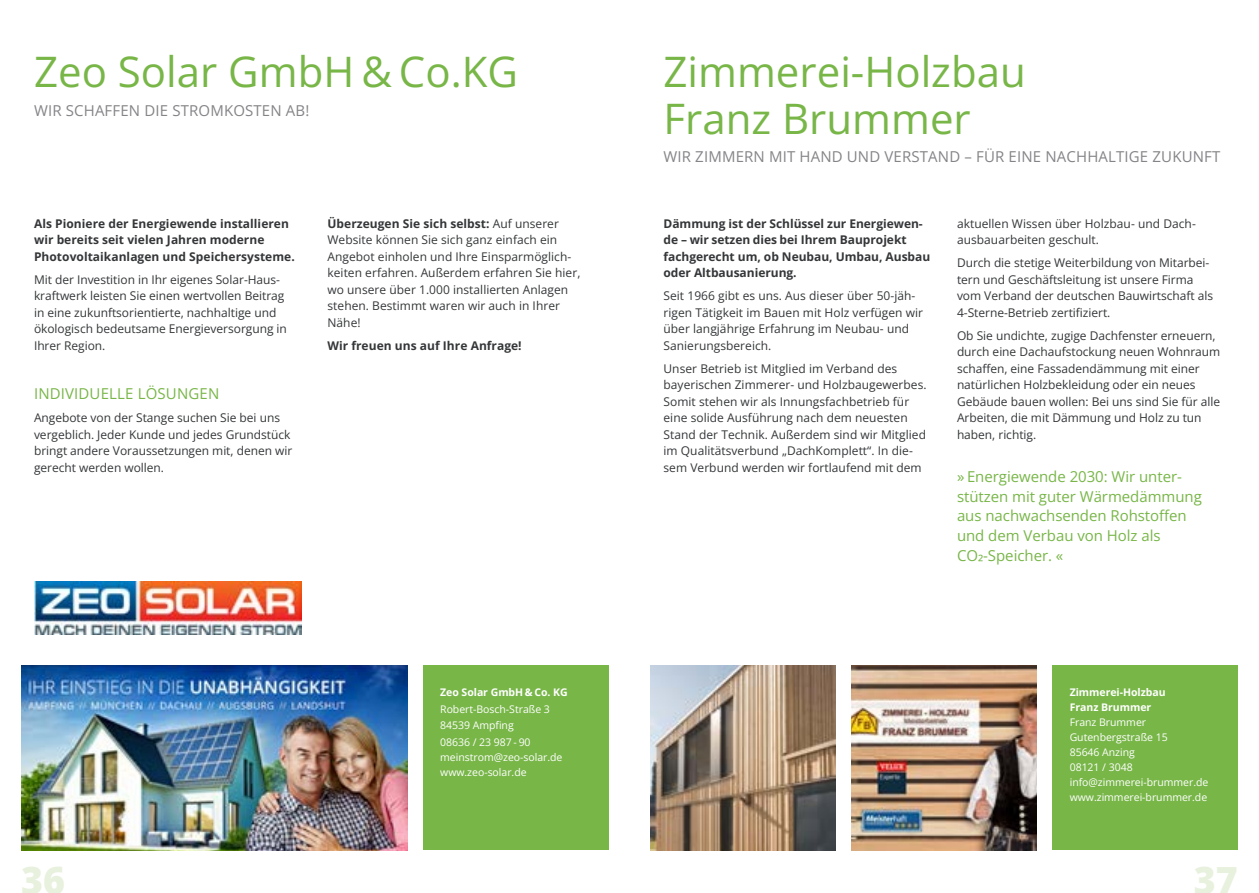
<style>
.page{position:relative;width:1259px;height:893px;background:#fff}
.page>*{position:absolute;margin:0;border:0;box-sizing:border-box;transform-origin:0 0}
.t1{font:42px/46.2px "Open Sans";color:#78b648}
.t2{font:800 37.5px "Open Sans";color:#e8f1de}
.t3{font:15px/19.8px "Open Sans";letter-spacing:-.005em;color:#78b648}
.t4{font:15px "Open Sans";letter-spacing:.01em;color:#848488}
.t5{font:12px/16.5px "Open Sans";letter-spacing:-.005em;color:#343638}
.t6{font:700 12px/16.5px "Open Sans";letter-spacing:.005em;color:#343638}
.t7{font:10.5px/15px "Open Sans";letter-spacing:-.005em;color:#fff}
.t8{font:700 10.5px/15px "Open Sans";letter-spacing:-.005em;color:#fff}
.s1{font-weight:700}
</style>
<div class="page">
<img style="left:34px;top:582px;width:268px;height:52px">
<div style="left:423px;top:665px;width:185px;height:185px;background:#78b648"></div>
<img style="left:21px;top:665px;width:386px;height:185px">
<img style="left:651px;top:665px;width:185px;height:185px">
<img style="left:851px;top:665px;width:185px;height:185px">
<div style="left:1052px;top:665px;width:185px;height:185px;background:#78b648"></div>
<h1 class="t1" style="left:34px;top:48px;width:485px">Zeo Solar GmbH &amp; Co.KG</h1>
<p class="t4" style="left:34px;top:100px;width:277px">WIR SCHAFFEN DIE STROMKOSTEN AB!</p>
<p class="t6" style="left:34px;top:215px;width:262px">Als Pioniere der Energiewende installieren wir bereits seit vielen Jahren moderne<br>Photovoltaikanlagen und Speichersysteme.</p>
<p class="t5" style="left:34px;top:271px;width:254px">Mit der Investition in Ihr eigenes Solar-Haus&shy;kraftwerk leisten Sie einen wertvollen Beitrag in eine zukunftsorientierte, nachhaltige und ökologisch bedeutsame Energieversorgung in Ihrer Region.</p>
<p class="t3" style="left:34px;top:384px;width:187px">INDIVIDUELLE LÖSUNGEN</p>
<p class="t5" style="left:34px;top:409px;width:260px">Angebote von der Stange suchen Sie bei uns vergeblich. Jeder Kunde und jedes Grundstück bringt andere Voraussetzungen mit, denen wir gerecht werden wollen.</p>
<p class="t5" style="left:327px;top:215px;width:254px"><span class="s1">Überzeugen Sie sich selbst:</span> Auf unserer Website können Sie sich ganz einfach ein Angebot einholen und Ihre Einsparmöglich&shy;keiten erfahren. Außerdem erfahren Sie hier, wo unsere über 1.000 installierten Anlagen stehen. Bestimmt waren wir auch in Ihrer Nähe!</p>
<p class="t6" style="left:327px;top:337px;width:196px">Wir freuen uns auf Ihre Anfrage!</p>
<p class="t8" style="left:440px;top:685px;width:129px">Zeo Solar GmbH &amp; Co. KG</p>
<p class="t7" style="left:440px;top:700px;width:111px;line-height:16.5px">Robert-Bosch-Straße 3<br>84539 Ampfing<br>08636 / 23 987 - 90</p>
<p class="t7" style="left:440px;top:749px;width:124px">meinstrom@zeo-solar.de www.zeo-solar.de</p>
<h1 class="t1" style="left:663px;top:48px;width:364px">Zimmerei-Holzbau<br>Franz Brummer</h1>
<p class="t4" style="left:663px;top:146px;width:558px">WIR ZIMMERN MIT HAND UND VERSTAND – FÜR EINE NACHHALTIGE ZUKUNFT</p>
<p class="t6" style="left:663px;top:215px;width:268px">Dämmung ist der Schlüssel zur Energiewen&shy;de – wir setzen dies bei Ihrem Bauprojekt fachgerecht um, ob Neubau, Umbau, Ausbau oder Altbausanierung.</p>
<p class="t5" style="left:663px;top:287px;width:261px">Seit 1966 gibt es uns. Aus dieser über 50-jäh&shy;rigen Tätigkeit im Bauen mit Holz verfügen wir über langjährige Erfahrung im Neubau- und Sanierungsbereich.</p>
<p class="t5" style="left:663px;top:360px;width:265px">Unser Betrieb ist Mitglied im Verband des bayerischen Zimmerer- und Holzbaugewerbes.<br>Somit stehen wir als Innungsfachbetrieb für eine solide Ausführung nach dem neuesten Stand der Technik. Außerdem sind wir Mitglied im Qualitätsverbund „DachKomplett“. In die&shy;sem Verbund werden wir fortlaufend mit dem</p>
<p class="t5" style="left:957px;top:215px;width:240px">aktuellen Wissen über Holzbau- und Dach&shy;ausbauarbeiten geschult.</p>
<p class="t5" style="left:957px;top:254px;width:258px">Durch die stetige Weiterbildung von Mitarbei&shy;tern und Geschäftsleitung ist unsere Firma vom Verband der deutschen Bauwirtschaft als 4-Sterne-Betrieb zertifiziert.</p>
<p class="t5" style="left:957px;top:327px;width:265px">Ob Sie undichte, zugige Dachfenster erneuern, durch eine Dachaufstockung neuen Wohnraum schaffen, eine Fassadendämmung mit einer natürlichen Holzbekleidung oder ein neues Gebäude bauen wollen: Bei uns sind Sie für alle Arbeiten, die mit Dämmung und Holz zu tun haben, richtig.</p>
<p class="t3" style="left:957px;top:466px;width:246px">» Energiewende 2030: Wir unter&shy;stützen mit guter Wärmedämmung aus nachwachsenden Rohstoffen und dem Verbau von Holz als<br>CO2-Speicher. «</p>
<p class="t8" style="left:1069px;top:684px;width:97px">Zimmerei-Holzbau<br>Franz Brummer</p>
<p class="t7" style="left:1069px;top:714px;width:140px">Franz Brummer<br>Gutenbergstraße 15<br>85646 Anzing<br>08121 / 3048 info@zimmerei-brummer.de www.zimmerei-brummer.de</p>
<h2 class="t2" style="left:21px;top:855px;width:45px">36</h2>
<h2 class="t2" style="left:1193px;top:855px;width:45px">37</h2>
</div>
